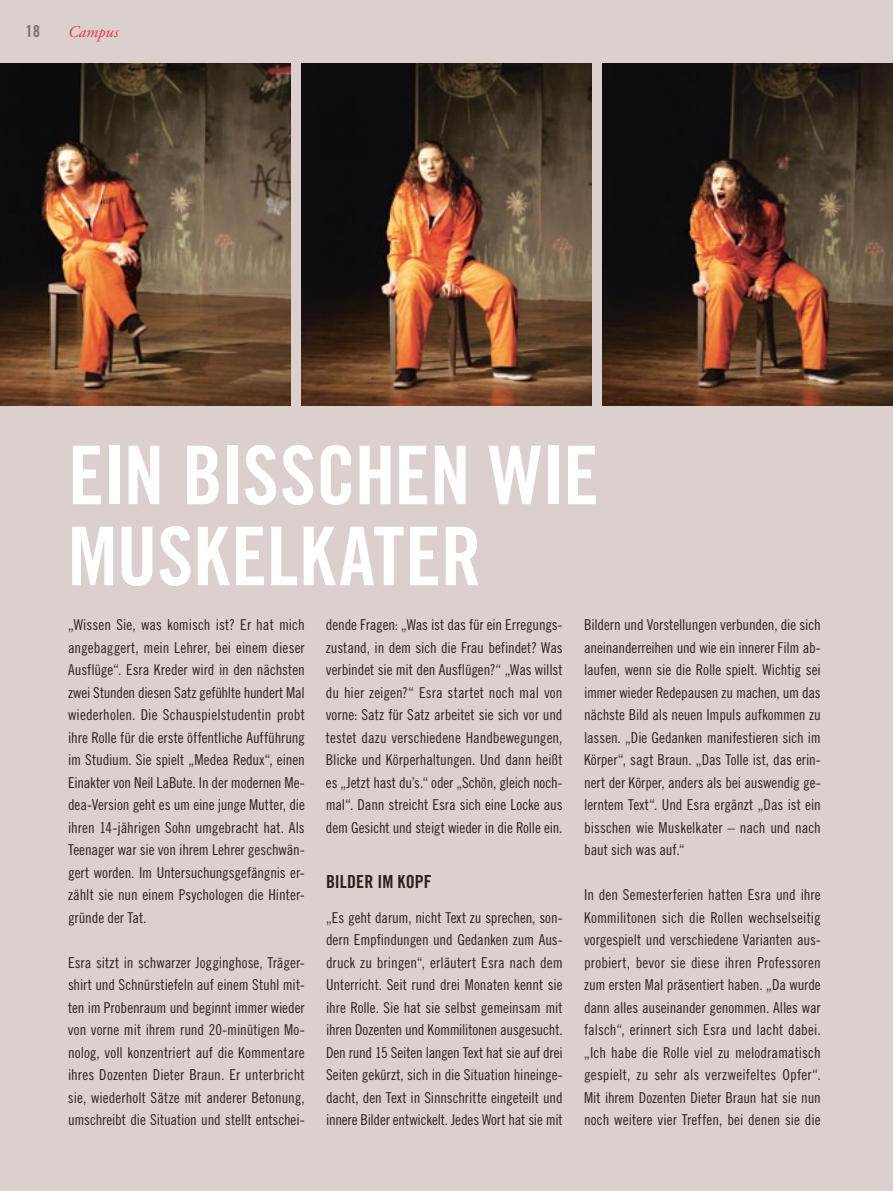
<style>
.page{position:relative;width:893px;height:1191px;background:#dcd0ce}
.page>*{position:absolute;margin:0;border:0;box-sizing:border-box;transform-origin:0 0}
.t1{font:81px/81px "Trade Gothic LT Std Bd Cn 20";color:#fff}
.t2{font:18px "Trade Gothic LT Std Bd Cn 20";letter-spacing:.005em;color:#29211a}
.t3{font:italic 16.5px "Adobe Garamond Pro";letter-spacing:.005em;color:#e73246}
.t4{font:16.5px "Trade Gothic LT Std Bd Cn 20";color:#75726f}
.t5{font:15px/22.5px "Trade Gothic LT Std Cn 18";letter-spacing:-.005em;color:#29211a;text-align:justify}
</style>
<div class="page">
<img style="left:602px;top:64px;width:291px;height:341px">
<img style="left:0;top:64px;width:291px;height:341px">
<img style="left:301px;top:64px;width:291px;height:341px">
<p class="t4" style="left:26px;top:22px;width:16px">18</p>
<p class="t3" style="left:68px;top:22px;width:52px">Campus</p>
<h1 class="t1" style="left:68px;top:434px;width:533px">EIN BISSCHEN WIE<br>MUSKELKATER</h1>
<p class="t5" style="left:68px;top:613px;width:238px">„Wissen Sie, was komisch ist? Er hat mich angebaggert, mein Lehrer, bei einem dieser Ausflüge“. Esra Kreder wird in den nächsten zwei Stunden diesen Satz gefühlte hundert Mal wiederholen. Die Schauspielstudentin probt ihre Rolle für die erste öffentliche Aufführung im Studium. Sie spielt „Medea Redux“, einen Einakter von Neil LaBute. In der modernen Me&shy;dea-Version geht es um eine junge Mutter, die ihren 14-jährigen Sohn umgebracht hat. Als Teenager war sie von ihrem Lehrer geschwän&shy;gert worden. Im Untersuchungsgefängnis er&shy;zählt sie nun einem Psychologen die Hinter&shy;gründe der Tat.</p>
<p class="t5" style="left:68px;top:951px;width:238px">Esra sitzt in schwarzer Jogginghose, Träger&shy;shirt und Schnürstiefeln auf einem Stuhl mit&shy;ten im Probenraum und beginnt immer wieder von vorne mit ihrem rund 20-minütigen Mo&shy;nolog, voll konzentriert auf die Kommentare ihres Dozenten Dieter Braun. Er unterbricht sie, wiederholt Sätze mit anderer Betonung, umschreibt die Situation und stellt entschei-</p>
<p class="t5" style="left:326px;top:613px;width:238px">dende Fragen: „Was ist das für ein Erregungs&shy;zustand, in dem sich die Frau befindet? Was verbindet sie mit den Ausflügen?“ „Was willst du hier zeigen?“ Esra startet noch mal von vorne: Satz für Satz arbeitet sie sich vor und testet dazu verschiedene Handbewegungen, Blicke und Körperhaltungen. Und dann heißt es „Jetzt hast du’s.“ oder „Schön, gleich noch&shy;mal“. Dann streicht Esra sich eine Locke aus dem Gesicht und steigt wieder in die Rolle ein.</p>
<p class="t2" style="left:326px;top:871px;width:107px">BILDER IM KOPF</p>
<p class="t5" style="left:326px;top:906px;width:238px">„Es geht darum, nicht Text zu sprechen, son&shy;dern Empfindungen und Gedanken zum Aus&shy;druck zu bringen“, erläutert Esra nach dem Unterricht. Seit rund drei Monaten kennt sie ihre Rolle. Sie hat sie selbst gemeinsam mit ihren Dozenten und Kommilitonen ausgesucht.<br>Den rund 15 Seiten langen Text hat sie auf drei Seiten gekürzt, sich in die Situation hineinge&shy;dacht, den Text in Sinnschritte eingeteilt und innere Bilder entwickelt. Jedes Wort hat sie mit</p>
<p class="t5" style="left:584px;top:613px;width:238px">Bildern und Vorstellungen verbunden, die sich aneinanderreihen und wie ein innerer Film ab&shy;laufen, wenn sie die Rolle spielt. Wichtig sei immer wieder Redepausen zu machen, um das nächste Bild als neuen Impuls aufkommen zu lassen. „Die Gedanken manifestieren sich im Körper“, sagt Braun. „Das Tolle ist, das erin&shy;nert der Körper, anders als bei auswendig ge&shy;lerntem Text“. Und Esra ergänzt „Das ist ein bisschen wie Muskelkater – nach und nach baut sich was auf.“</p>
<p class="t5" style="left:584px;top:883px;width:238px">In den Semesterferien hatten Esra und ihre Kommilitonen sich die Rollen wechselseitig vorgespielt und verschiedene Varianten aus&shy;probiert, bevor sie diese ihren Professoren zum ersten Mal präsentiert haben. „Da wurde dann alles auseinander genommen. Alles war falsch“, erinnert sich Esra und lacht dabei. „Ich habe die Rolle viel zu melodramatisch gespielt, zu sehr als verzweifeltes Opfer“.<br>Mit ihrem Dozenten Dieter Braun hat sie nun noch weitere vier Treffen, bei denen sie die</p>
</div>
